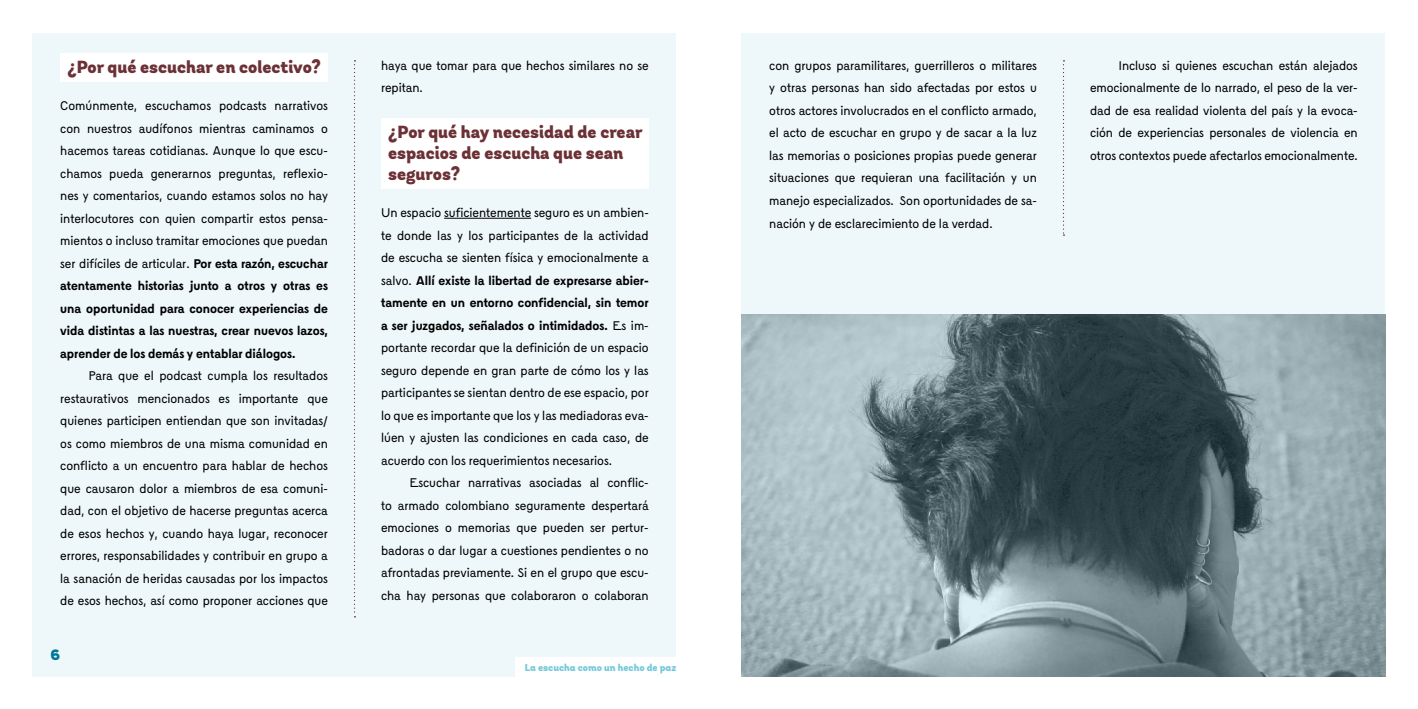
<style>
.page{position:relative;width:1418px;height:709px;background:#fff}
.page>*{position:absolute;margin:0;border:0;box-sizing:border-box;transform-origin:0 0}
.t1{font:900 17.5px/21px "Andes W04";color:#6c3136}
.t2{font:900 15px "Andes W04";color:#007597}
.t3{font:12.5px/22.5px "blaa";color:#000;text-align:justify}
.t4{font:900 10px "Andes W04";color:#75c9db}
.s1{font-weight:700}
</style>
<div class="page">
<div style="left:741px;top:33px;width:644px;height:643px;background:#eef8fb"></div>
<div style="left:33px;top:33px;width:643px;height:643px;background:#eef8fb"></div>
<svg style="left:354px;top:60px;width:1px;height:557px"></svg>
<div style="left:515px;top:657px;width:172px;height:27px;background:#fff"></div>
<svg style="left:1063px;top:60px;width:1px;height:176px"></svg>
<div style="left:60px;top:53px;width:268px;height:28px;background:#fff"></div>
<div style="left:381px;top:118px;width:267px;height:70px;background:#fff"></div>
<hr style="left:444px;top:218px;width:87px;height:1px;background:#000">
<img style="left:741px;top:314px;width:644px;height:362px">
<h1 class="t1" style="left:67px;top:58px;width:255px">¿Por qué escuchar en colectivo?</h1>
<p class="t3" style="left:60px;top:94px;width:269px">Comúnmente, escuchamos podcasts narrativos con nuestros audífonos mientras caminamos o hacemos tareas cotidianas. Aunque lo que escu&shy;chamos pueda generarnos preguntas, reflexio&shy;nes y comentarios, cuando estamos solos no hay interlocutores con quien compartir estos pensa&shy;mientos o incluso tramitar emociones que puedan ser difíciles de articular. <span class="s1">Por esta razón, escuchar atentamente historias junto a otros y otras es una oportunidad para conocer experiencias de vida distintas a las nuestras, crear nuevos lazos, aprender de los demás y entablar diálogos.</span></p>
<p class="t3" style="left:60px;top:364px;width:269px;text-indent:28px">Para que el podcast cumpla los resultados restaurativos mencionados es importante que quienes participen entiendan que son invitadas/ os como miembros de una misma comunidad en conflicto a un encuentro para hablar de hechos que causaron dolor a miembros de esa comuni&shy;dad, con el objetivo de hacerse preguntas acerca de esos hechos y, cuando haya lugar, reconocer errores, responsabilidades y contribuir en grupo a la sanación de heridas causadas por los impactos de esos hechos, así como proponer acciones que</p>
<p class="t2" style="left:50px;top:644px;width:11px">6</p>
<p class="t3" style="left:381px;top:54px;width:269px">haya que tomar para que hechos similares no se repitan.</p>
<h1 class="t1" style="left:388px;top:122px;width:256px">¿Por qué hay necesidad de crear espacios de escucha que sean seguros?</h1>
<p class="t3" style="left:381px;top:201px;width:269px">Un espacio suficientemente seguro es un ambien&shy;te donde las y los participantes de la actividad de escucha se sienten física y emocionalmente a salvo. <span class="s1">Allí existe la libertad de expresarse abier&shy;tamente en un entorno confidencial, sin temor a ser juzgados, señalados o intimidados.</span> Es im&shy;portante recordar que la definición de un espacio seguro depende en gran parte de cómo los y las participantes se sientan dentro de ese espacio, por lo que es importante que los y las mediadoras eva&shy;lúen y ajusten las condiciones en cada caso, de acuerdo con los requerimientos necesarios.</p>
<p class="t3" style="left:381px;top:471px;width:269px;text-indent:28px">Escuchar narrativas asociadas al conflic&shy;to armado colombiano seguramente despertará emociones o memorias que pueden ser pertur&shy;badoras o dar lugar a cuestiones pendientes o no afrontadas previamente. Si en el grupo que escu&shy;cha hay personas que colaboraron o colaboran</p>
<p class="t4" style="left:525px;top:661px;width:153px">La escucha como un hecho de paz</p>
<p class="t3" style="left:769px;top:54px;width:269px">con grupos paramilitares, guerrilleros o militares y otras personas han sido afectadas por estos u otros actores involucrados en el conflicto armado, el acto de escuchar en grupo y de sacar a la luz las memorias o posiciones propias puede generar situaciones que requieran una facilitación y un manejo especializados. Son oportunidades de sa&shy;nación y de esclarecimiento de la verdad.</p>
<p class="t3" style="left:1090px;top:54px;width:269px;text-indent:28px">Incluso si quienes escuchan están alejados emocionalmente de lo narrado, el peso de la ver&shy;dad de esa realidad violenta del país y la evoca&shy;ción de experiencias personales de violencia en otros contextos puede afectarlos emocionalmente.</p>
</div>
